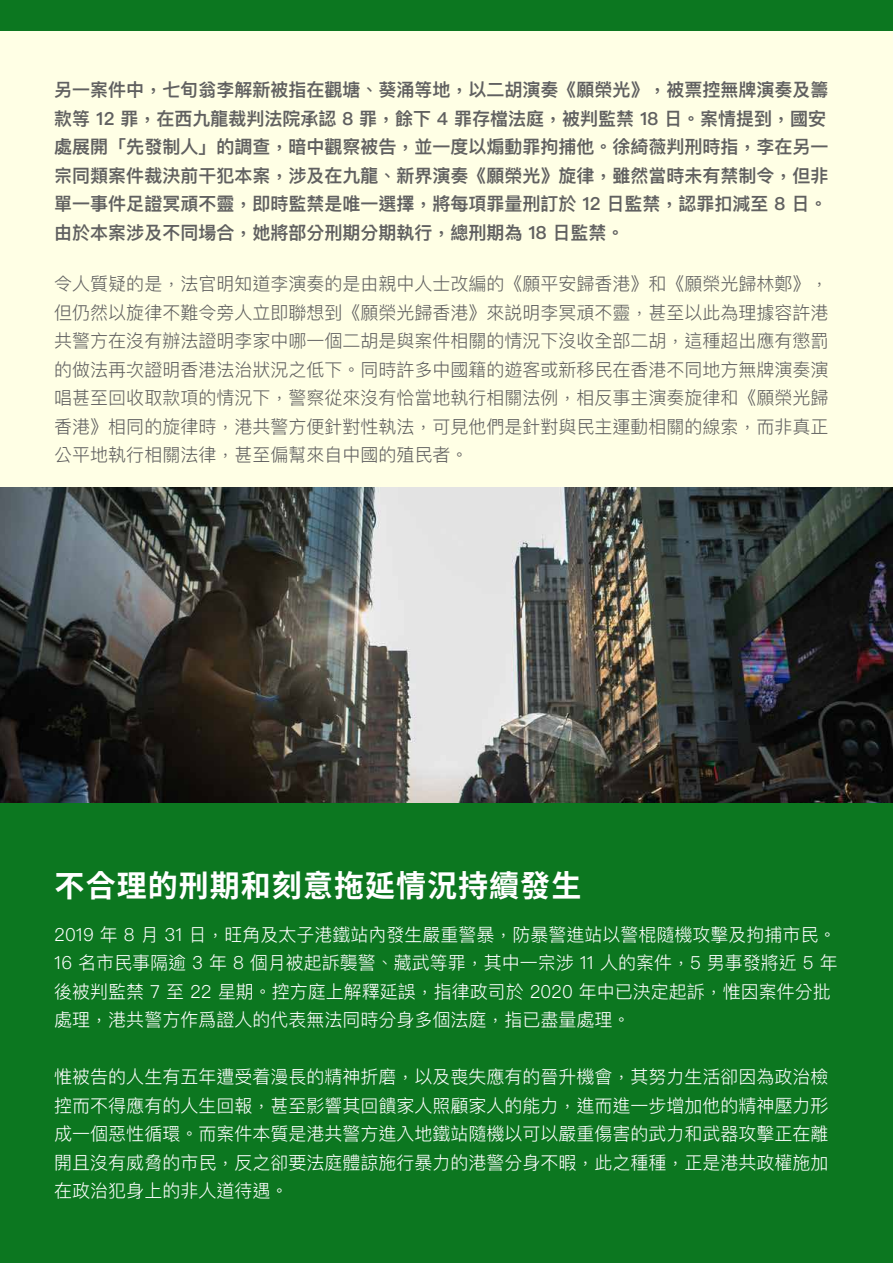
<style>
.page{position:relative;width:893px;height:1263px;background:#fff}
.page>*{position:absolute;margin:0;border:0;box-sizing:border-box;transform-origin:0 0}
.t1{font:700 31.05px "Chiron Hei HKSP";color:#fff}
.t2{font:300 18px/28.5px "Ping Fang TC";color:#fff}
.t3{font:300 18px/28.5px "Ping Fang TC";color:#606060;text-align:justify}
.t4{font:600 18px/28.5px "Ping Fang TC";color:#606060;text-align:justify}
</style>
<div class="page">
<div style="left:0;top:30px;width:893px;height:471px;background:#ffffe5"></div>
<div style="left:0;top:792px;width:893px;height:471px;background:#0c7720"></div>
<div style="left:0;top:0;width:893px;height:30px;background:#0c7720"></div>
<img style="left:0;top:488px;width:893px;height:314px">
<p class="t4" style="left:54px;top:75px;width:776px">另一案件中，七旬翁李解新被指在觀塘、葵涌等地，以二胡演奏《願榮光》，被票控無牌演奏及籌款等 12 罪，在西九龍裁判法院承認 8 罪，餘下 4 罪存檔法庭，被判監禁 18 日。案情提到，國安處展開「先發制人」的調查，暗中觀察被告，並一度以煽動罪拘捕他。徐綺薇判刑時指，李在另一宗同類案件裁決前干犯本案，涉及在九龍、新界演奏《願榮光》旋律，雖然當時未有禁制令，但非單一事件足證冥頑不靈，即時監禁是唯一選擇，將每項罪量刑訂於 12 日監禁，認罪扣減至 8 日。由於本案涉及不同場合，她將部分刑期分期執行，總刑期為 18 日監禁。</p>
<p class="t3" style="left:54px;top:269px;width:776px">令人質疑的是，法官明知道李演奏的是由親中人士改編的《願平安歸香港》和《願榮光歸林鄭》，但仍然以旋律不難令旁人立即聯想到《願榮光歸香港》來説明李冥頑不靈，甚至以此為理據容許港共警方在沒有辦法證明李家中哪一個二胡是與案件相關的情況下沒收全部二胡，這種超出應有懲罰的做法再次證明香港法治狀況之低下。同時許多中國籍的遊客或新移民在香港不同地方無牌演奏演唱甚至回收取款項的情況下，警察從來沒有恰當地執行相關法例，相反事主演奏旋律和《願榮光歸香港》相同的旋律時，港共警方便針對性執法，可見他們是針對與民主運動相關的線索，而非真正公平地執行相關法律，甚至偏幫來自中國的殖民者。</p>
<h1 class="t1" style="left:54px;top:868px;width:529px">不合理的刑期和刻意拖延情況持續發生</h1>
<p class="t2" style="left:54px;top:920px;width:785px">2019 年 8 月 31 日，旺角及太子港鐵站內發生嚴重警暴，防暴警進站以警棍隨機攻擊及拘捕市民。16 名市民事隔逾 3 年 8 個月被起訴襲警、藏武等罪，其中一宗涉 11 人的案件，5 男事發將近 5 年後被判監禁 7 至 22 星期。控方庭上解釋延誤，指律政司於 2020 年中已決定起訴，惟因案件分批處理，港共警方作爲證人的代表無法同時分身多個法庭，指已盡量處理。</p>
<p class="t2" style="left:54px;top:1062px;width:776px;text-align:justify">惟被告的人生有五年遭受着漫長的精神折磨，以及喪失應有的晉升機會，其努力生活卻因為政治檢控而不得應有的人生回報，甚至影響其回饋家人照顧家人的能力，進而進一步增加他的精神壓力形成一個惡性循環。而案件本質是港共警方進入地鐵站隨機以可以嚴重傷害的武力和武器攻擊正在離開且沒有威脅的市民，反之卻要法庭體諒施行暴力的港警分身不暇，此之種種，正是港共政權施加在政治犯身上的非人道待遇。</p>
</div>
